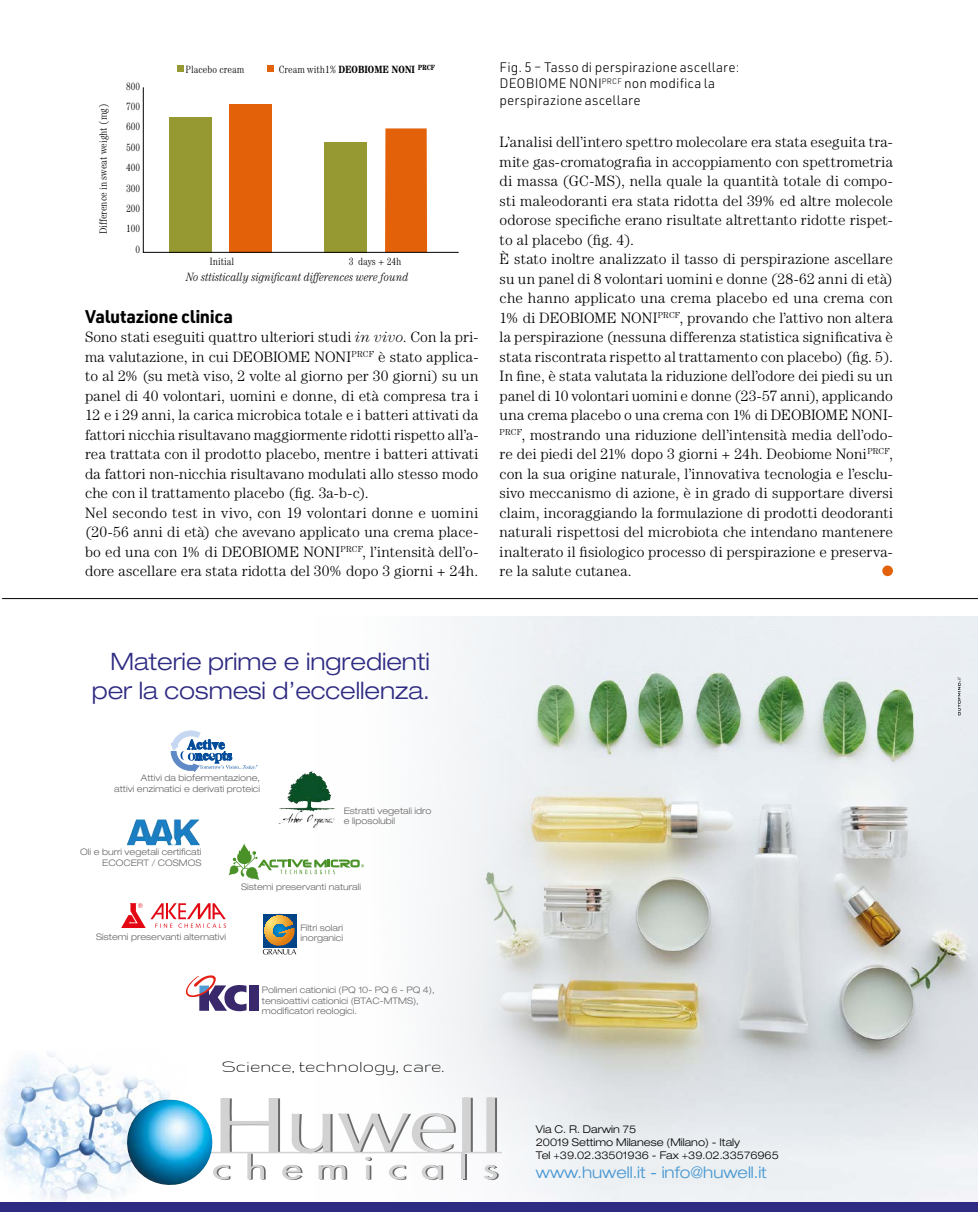
<style>
.page{position:relative;width:978px;height:1212px;background:#fff}
.page>*{position:absolute;margin:0;border:0;box-sizing:border-box;transform-origin:0 0}
.t1{font:300 expanded 24px/28.5px "Helvetica Neue";color:#2e2b82;text-align:right}
.t2{font:18.75px "Gruppo";color:#000}
.KOS_Articolo_Titolet{font:700 18px "URWDIN";letter-spacing:-.02em;color:#000}
.t3{font:300 expanded 16.05px "Helvetica Neue";color:#4596d2}
.KOS_Articolo_Testo{font:300 15px/19.5px "Century Std";letter-spacing:.01em;color:#000;text-align:justify}
.KOS_Didascalia{font:300 13.5px/16.5px "URWDIN";letter-spacing:.005em;color:#000}
.t4{font:italic 300 condensed 12px "Century Std";color:#000}
.t5{font:300 expanded 10.65px/12.8px "Helvetica Neue";color:#000}
.t6{font:300 condensed 10.5px "Century Std";color:#000}
.t7{font:700 condensed 10.5px "Century Std";color:#000}
.t8{font:300 expanded 9px/10.5px "Helvetica Neue";color:#6a696a}
.s1{font-weight:300}
.s2{font-style:italic}
</style>
<div class="page">
<hr style="left:2px;top:598px;width:976px;height:1px;background:#000">
<img style="left:314px;top:617px;width:664px;height:585px">
<img style="left:0;top:1052px;width:213px;height:149px">
<div style="left:0;top:1202px;width:978px;height:10px;background:#2e2b82"></div>
<hr style="left:463px;top:1153px;width:4px;height:26px;background:#6a6a6b">
<hr style="left:461px;top:1153px;width:4px;height:26px;background:#d2d2d2">
<svg style="left:484px;top:1165px;width:15px;height:15px"></svg>
<svg style="left:462px;top:1097px;width:11px;height:55px"></svg>
<svg style="left:213px;top:1098px;width:243px;height:82px"></svg>
<svg style="left:486px;top:1097px;width:11px;height:55px"></svg>
<hr style="left:207px;top:1152px;width:295px;height:1px;background:#d2d2d2">
<img style="left:127px;top:1099px;width:85px;height:86px">
<svg style="left:171px;top:730px;width:87px;height:41px"></svg>
<div style="left:263px;top:914px;width:33px;height:33px;background:#048"></div>
<div style="left:264px;top:914px;width:32px;height:32px;background:#00478c;border-radius:50%"></div>
<svg style="left:263px;top:915px;width:33px;height:39px"></svg>
<div style="left:249px;top:985px;width:10px;height:26px;background:#39286c"></div>
<svg style="left:185px;top:975px;width:62px;height:36px"></svg>
<svg style="left:121px;top:903px;width:105px;height:25px"></svg>
<img style="left:279px;top:772px;width:31px;height:37px">
<img style="left:127px;top:819px;width:73px;height:26px">
<svg style="left:229px;top:843px;width:135px;height:37px"></svg>
<svg style="left:957px;top:677px;width:4px;height:38px"></svg>
<div style="left:882px;top:565px;width:11px;height:11px;background:#e36108;border-radius:50%"></div>
<svg style="left:143px;top:87px;width:316px;height:166px"></svg>
<svg style="left:177px;top:66px;width:6px;height:6px"></svg>
<svg style="left:268px;top:66px;width:6px;height:6px"></svg>
<p class="t6" style="left:97px;top:234px;width:132px;rotate:-90deg">Difference in sweat weight (mg)</p>
<p class="t6" style="left:126px;top:80px;width:15px">800</p>
<p class="t6" style="left:126px;top:100px;width:15px">700</p>
<p class="t6" style="left:126px;top:121px;width:15px">600</p>
<p class="t6" style="left:126px;top:141px;width:15px">500</p>
<p class="t6" style="left:126px;top:161px;width:15px">400</p>
<p class="t6" style="left:126px;top:182px;width:15px">300</p>
<p class="t6" style="left:126px;top:202px;width:15px">200</p>
<p class="t6" style="left:126px;top:223px;width:15px">100</p>
<p class="t6" style="left:136px;top:243px;width:6px">0</p>
<p class="t6" style="left:186px;top:63px;width:60px">Placebo cream</p>
<p class="t7" style="left:279px;top:63px;width:158px"><span class="s1">Cream with1%</span> DEOBIOME NONI <sup>PRCF</sup></p>
<p class="t6" style="left:209px;top:255px;width:26px">Initial</p>
<p class="t6" style="left:349px;top:255px;width:54px">3 days + 24h</p>
<p class="t4" style="left:186px;top:270px;width:224px">No sttistically significant differences were found</p>
<p class="KOS_Articolo_Titolet" style="left:85px;top:304px;width:149px">Valutazione clinica</p>
<p class="KOS_Articolo_Testo" style="left:85px;top:327px;width:395px">Sono stati eseguiti quattro ulteriori studi <span class="s2">in vivo</span>. Con la pri&shy;ma valutazione, in cui DEOBIOME NONI<sup>PRCF</sup> è stato applica&shy;to al 2% (su metà viso, 2 volte al giorno per 30 giorni) su un panel di 40 volontari, uomini e donne, di età compresa tra i 12 e i 29 anni, la carica microbica totale e i batteri attivati da fattori nicchia risultavano maggiormente ridotti rispetto all’a&shy;rea trattata con il prodotto placebo, mentre i batteri attivati da fattori non-nicchia risultavano modulati allo stesso modo che con il trattamento placebo (fig. 3a-b-c).</p>
<p class="KOS_Articolo_Testo" style="left:85px;top:502px;width:395px">Nel secondo test in vivo, con 19 volontari donne e uomini (20-56 anni di età) che avevano applicato una crema place&shy;bo ed una con 1% di DEOBIOME NONI<sup>PRCF</sup>, l’intensità dell’o&shy;dore ascellare era stata ridotta del 30% dopo 3 giorni + 24h.</p>
<p class="KOS_Didascalia" style="left:500px;top:58px;width:241px">Fig. 5 – Tasso di perspirazione ascellare:<br>DEOBIOME NONI<sup>PRCF</sup> non modifica la perspirazione ascellare</p>
<p class="KOS_Articolo_Testo" style="left:500px;top:132px;width:395px">L’analisi dell’intero spettro molecolare era stata eseguita tra&shy;mite gas-cromatografia in accoppiamento con spettrometria di massa (GC-MS), nella quale la quantità totale di compo&shy;sti maleodoranti era stata ridotta del 39% ed altre molecole odorose specifiche erano risultate altrettanto ridotte rispet&shy;to al placebo (fig. 4).</p>
<p class="KOS_Articolo_Testo" style="left:500px;top:249px;width:395px">È stato inoltre analizzato il tasso di perspirazione ascellare su un panel di 8 volontari uomini e donne (28-62 anni di età) che hanno applicato una crema placebo ed una crema con 1% di DEOBIOME NONI<sup>PRCF</sup>, provando che l’attivo non altera la perspirazione (nessuna differenza statistica significativa è stata riscontrata rispetto al trattamento con placebo) (fig. 5).</p>
<p class="KOS_Articolo_Testo" style="left:500px;top:366px;width:395px">In fine, è stata valutata la riduzione dell’odore dei piedi su un panel di 10 volontari uomini e donne (23-57 anni), applicando una crema placebo o una crema con 1% di DEOBIOME NONI-<sup>PRCF</sup>, mostrando una riduzione dell’intensità media dell’odo&shy;re dei piedi del 21% dopo 3 giorni + 24h. Deobiome Noni<sup>PRCF</sup>, con la sua origine naturale, l’innovativa tecnologia e l’esclu&shy;sivo meccanismo di azione, è in grado di supportare diversi claim, incoraggiando la formulazione di prodotti deodoranti naturali rispettosi del microbiota che intendano mantenere inalterato il fisiologico processo di perspirazione e preserva&shy;re la salute cutanea.</p>
<h1 class="t1" style="left:92px;top:647px;width:340px">Materie prime e ingredienti per la cosmesi d’eccellenza.</h1>
<p class="t8" style="left:114px;top:772px;width:147px;text-align:right">Attivi da biofermentazione,<br>attivi enzimatici e derivati proteici</p>
<p class="t8" style="left:80px;top:846px;width:123px;text-align:right">Oli e burri vegetali certificati<br>ECOCERT / COSMOS</p>
<p class="t8" style="left:344px;top:805px;width:89px">Estratti vegetali idro e liposolubil</p>
<p class="t8" style="left:96px;top:932px;width:131px">Sistemi preservanti alternativi</p>
<p class="t8" style="left:241px;top:881px;width:121px">Sistemi preservanti naturali</p>
<p class="t8" style="left:300px;top:922px;width:44px">Filtri solari inorganici</p>
<p class="t8" style="left:262px;top:985px;width:174px">Polimeri cationici (PQ 10- PQ 6 - PQ 4), tensioattivi cationici (BTAC-MTMS), modificatori reologici.</p>
<p class="t2" style="left:222px;top:1057px;width:224px">Science, technology, care.</p>
<p class="t5" style="left:536px;top:1123px;width:245px">Via C. R. Darwin 75<br>20019 Settimo Milanese (Milano) - Italy<br>Tel +39.02.33501936 - Fax +39.02.33576965</p>
<p class="t3" style="left:536px;top:1162px;width:233px">www.huwell.it - info@huwell.it</p>
</div>
